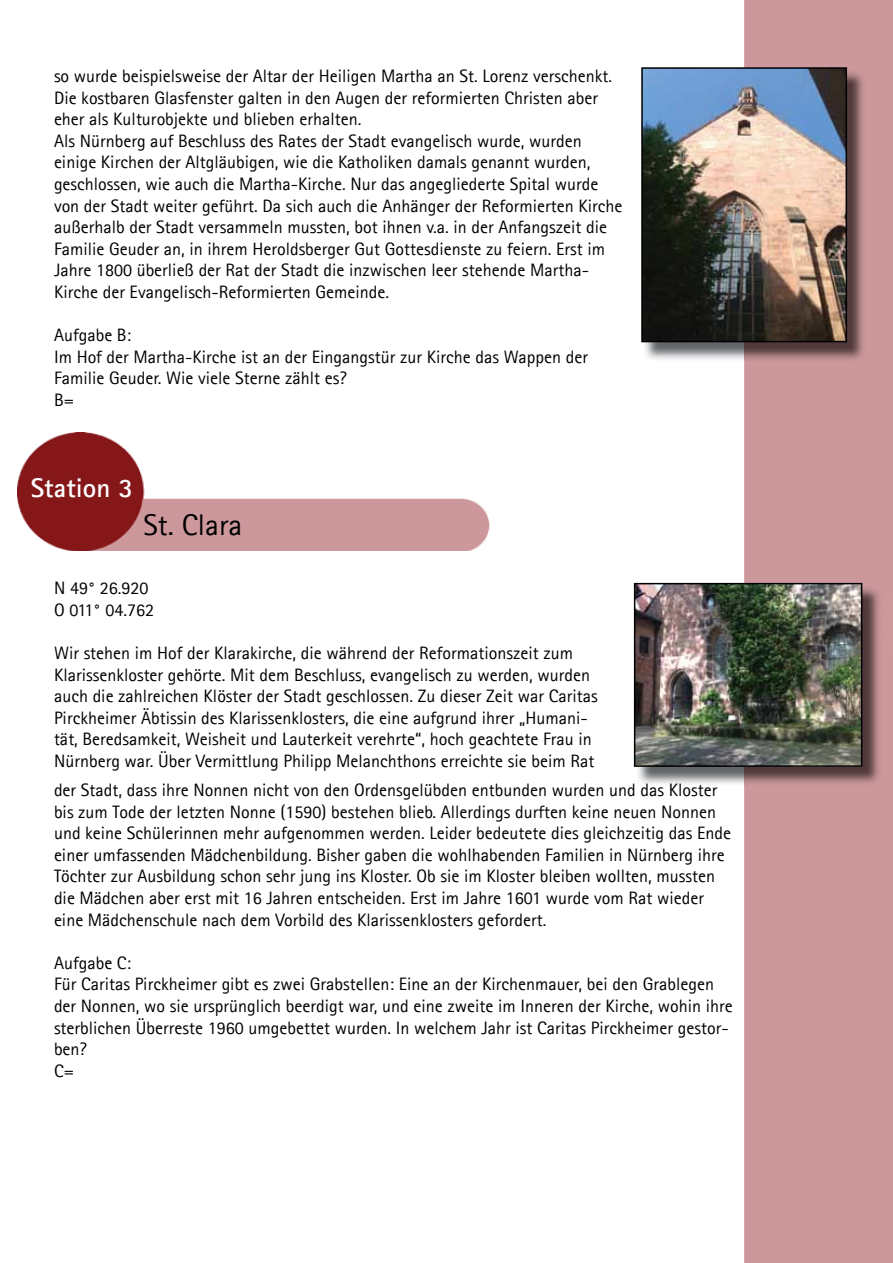
<style>
.page{position:relative;width:893px;height:1263px;background:#fff}
.page>*{position:absolute;margin:0;border:0;box-sizing:border-box;transform-origin:0 0}
.t1{font:30px "Agfa Rotis Sans Serif";color:#000}
.t2{font:700 27px "Agfa Rotis Sans Serif";color:#fff}
.t3{font:18px/21.6px "Agfa Rotis Sans Serif";color:#000}
</style>
<div class="page">
<div style="left:744px;top:0;width:149px;height:1263px;background:#cd989c"></div>
<img style="left:17px;top:432px;width:473px;height:118px">
<img style="left:644px;top:70px;width:221px;height:291px">
<img style="left:641px;top:67px;width:206px;height:275px">
<img style="left:638px;top:585px;width:243px;height:200px">
<img style="left:634px;top:583px;width:228px;height:184px">
<p class="t3" style="left:54px;top:65px;width:570px">so wurde beispielsweise der Altar der Heiligen Martha an St. Lorenz verschenkt.<br>Die kostbaren Glasfenster galten in den Augen der reformierten Christen aber eher als Kulturobjekte und blieben erhalten.<br>Als Nürnberg auf Beschluss des Rates der Stadt evangelisch wurde, wurden einige Kirchen der Altgläubigen, wie die Katholiken damals genannt wurden, geschlossen, wie auch die Martha-Kirche. Nur das angegliederte Spital wurde von der Stadt weiter geführt. Da sich auch die Anhänger der Reformierten Kirche außerhalb der Stadt versammeln mussten, bot ihnen v.a. in der Anfangszeit die Familie Geuder an, in ihrem Heroldsberger Gut Gottesdienste zu feiern. Erst im Jahre 1800 überließ der Rat der Stadt die inzwischen leer stehende Martha-Kirche der Evangelisch-Reformierten Gemeinde.</p>
<p class="t3" style="left:54px;top:324px;width:536px">Aufgabe B:<br>Im Hof der Martha-Kirche ist an der Eingangstür zur Kirche das Wappen der<br>Familie Geuder. Wie viele Sterne zählt es?<br>B=</p>
<h2 class="t2" style="left:31px;top:470px;width:104px">Station 3</h2>
<h1 class="t1" style="left:144px;top:508px;width:100px">St. Clara</h1>
<p class="t3" style="left:54px;top:577px;width:102px">N 49° 26.920<br>O 011° 04.762</p>
<p class="t3" style="left:54px;top:642px;width:545px">Wir stehen im Hof der Klarakirche, die während der Reformationszeit zum Klarissenkloster gehörte. Mit dem Beschluss, evangelisch zu werden, wurden auch die zahlreichen Klöster der Stadt geschlossen. Zu dieser Zeit war Caritas Pirckheimer Äbtissin des Klarissenklosters, die eine aufgrund ihrer „Humani&shy;tät, Beredsamkeit, Weisheit und Lauterkeit verehrte“, hoch geachtete Frau in Nürnberg war. Über Vermittlung Philipp Melanchthons erreichte sie beim Rat</p>
<p class="t3" style="left:54px;top:779px;width:679px">der Stadt, dass ihre Nonnen nicht von den Ordensgelübden entbunden wurden und das Kloster bis zum Tode der letzten Nonne (1590) bestehen blieb. Allerdings durften keine neuen Nonnen und keine Schülerinnen mehr aufgenommen werden. Leider bedeutete dies gleichzeitig das Ende einer umfassenden Mädchenbildung. Bisher gaben die wohlhabenden Familien in Nürnberg ihre Töchter zur Ausbildung schon sehr jung ins Kloster. Ob sie im Kloster bleiben wollten, mussten die Mädchen aber erst mit 16 Jahren entscheiden. Erst im Jahre 1601 wurde vom Rat wieder eine Mädchenschule nach dem Vorbild des Klarissenklosters gefordert.</p>
<p class="t3" style="left:54px;top:952px;width:680px">Aufgabe C:<br>Für Caritas Pirckheimer gibt es zwei Grabstellen: Eine an der Kirchenmauer, bei den Grablegen der Nonnen, wo sie ursprünglich beerdigt war, und eine zweite im Inneren der Kirche, wohin ihre sterblichen Überreste 1960 umgebettet wurden. In welchem Jahr ist Caritas Pirckheimer gestor&shy;ben?<br>C=</p>
</div>
